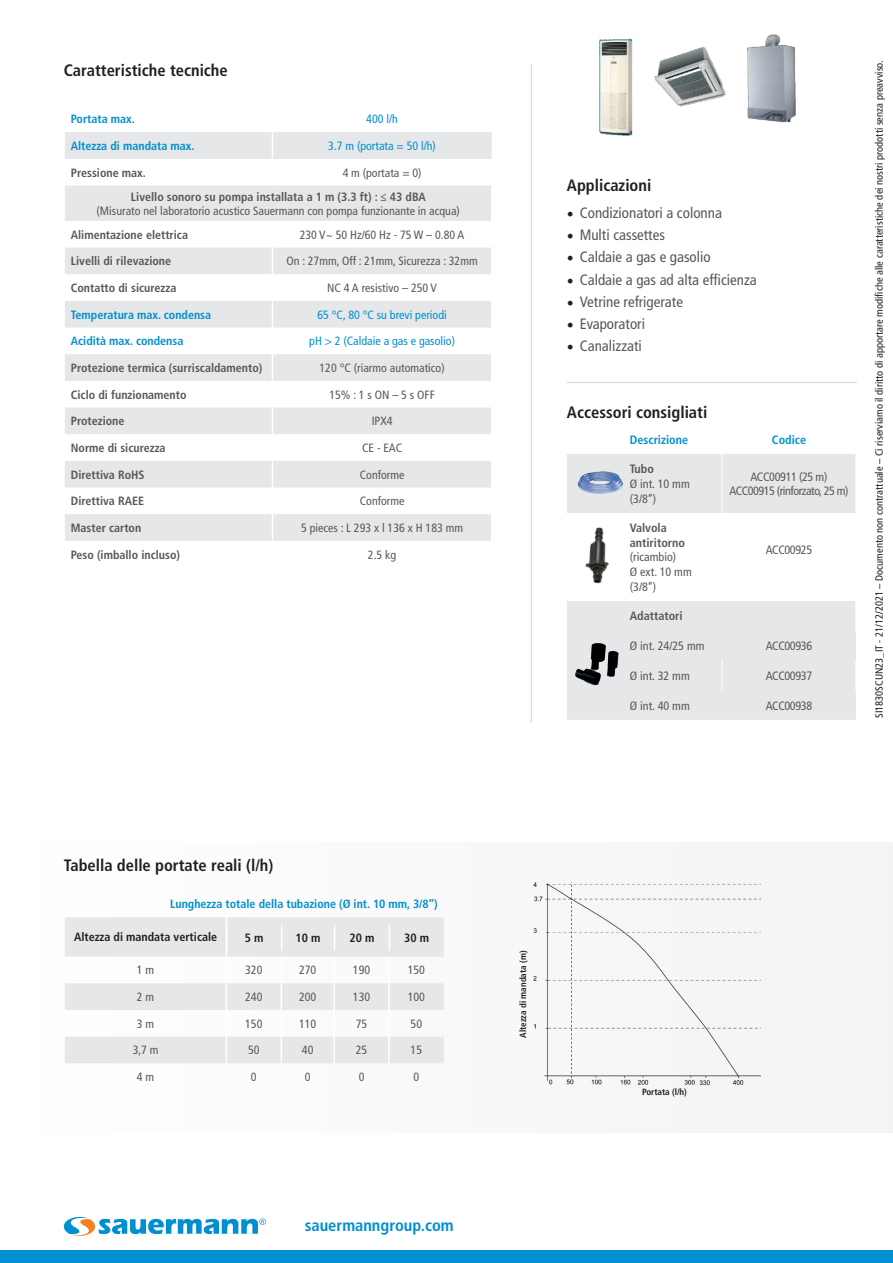
<style>
.page{position:relative;width:893px;height:1263px;background:#fff}
.page>*{position:absolute;margin:0;border:0;box-sizing:border-box;transform-origin:0 0}
.t1{font:700 condensed 16.5px "Frutiger LT Std";color:#231f20}
.t2{font:700 condensed 16.5px "Frutiger LT Std";color:#008fd0}
.t3{font:condensed 15px "Frutiger LT Std";color:#57585a}
.t4{font:condensed 12.15px/14.5px "Frutiger LT Std";letter-spacing:-.03em;color:#57585a}
.t5{font:700 condensed 12.15px/14.5px "Frutiger LT Std";color:#57585a}
.t6{font:700 condensed 12.15px "Frutiger LT Std";color:#008fd0}
.t7{font:condensed 12px/14.4px "Frutiger LT Std";color:#57585a;text-align:center}
.t8{font:700 condensed 12px "Frutiger LT Std";color:#57585a}
.t9{font:700 condensed 12px "Frutiger LT Std";color:#008fd0}
.t10{font:condensed 12px "Frutiger LT Std";color:#008fd0}
.t11{font:700 condensed 12px "Frutiger LT Std";color:#231f20}
.t12{font:condensed 10.5px "Frutiger LT Std";color:#231f20}
.t13{font:700 condensed 9px "Frutiger LT Std";color:#231f20}
.s1{font-weight:700}
.s2{font-family:"Minion Pro";font-stretch:normal;font-size:18px;color:#231f20}
.s3{font-weight:400}
</style>
<div class="page">
<div style="left:0;top:842px;width:893px;height:290px;background:#f9f9f9"></div>
<div style="left:0;top:1251px;width:893px;height:12px;background:#008fd0"></div>
<svg style="left:567px;top:454px;width:289px;height:266px;fill:#e6e7e9"></svg>
<hr style="left:721px;top:454px;width:2px;height:59px;background:#fff">
<hr style="left:855px;top:454px;width:1px;height:59px;background:#fff">
<hr style="left:721px;top:513px;width:2px;height:88px;background:#fff">
<hr style="left:855px;top:513px;width:1px;height:88px;background:#fff">
<hr style="left:855px;top:601px;width:1px;height:30px;background:#fff">
<hr style="left:721px;top:660px;width:2px;height:30px;background:#fff">
<hr style="left:855px;top:660px;width:1px;height:30px;background:#fff">
<img style="left:574px;top:468px;width:52px;height:31px">
<svg style="left:64px;top:1217px;width:202px;height:19px"></svg>
<hr style="left:531px;top:64px;width:1px;height:659px;background:#d1d2d4">
<hr style="left:567px;top:382px;width:290px;height:1px;background:#d1d2d4">
<svg style="left:65px;top:132px;width:427px;height:409px;fill:#e6e7e9"></svg>
<svg style="left:272px;top:132px;width:1px;height:54px"></svg>
<hr style="left:491px;top:186px;width:1px;height:35px;background:#fff">
<svg style="left:272px;top:221px;width:1px;height:320px"></svg>
<svg style="left:491px;top:221px;width:1px;height:320px"></svg>
<svg style="left:65px;top:917px;width:379px;height:146px;fill:#e6e7e9"></svg>
<hr style="left:226px;top:917px;width:1px;height:40px;background:#fff">
<hr style="left:280px;top:957px;width:2px;height:26px;background:#fff">
<hr style="left:333px;top:957px;width:2px;height:26px;background:#fff">
<hr style="left:388px;top:957px;width:2px;height:26px;background:#fff">
<hr style="left:280px;top:983px;width:2px;height:27px;background:#fff">
<hr style="left:333px;top:983px;width:2px;height:27px;background:#fff">
<hr style="left:388px;top:983px;width:2px;height:27px;background:#fff">
<hr style="left:280px;top:1010px;width:2px;height:26px;background:#fff">
<hr style="left:333px;top:1010px;width:2px;height:26px;background:#fff">
<hr style="left:388px;top:1010px;width:2px;height:26px;background:#fff">
<svg style="left:226px;top:957px;width:1px;height:106px"></svg>
<hr style="left:280px;top:1036px;width:2px;height:27px;background:#fff">
<hr style="left:333px;top:1036px;width:2px;height:27px;background:#fff">
<hr style="left:388px;top:1036px;width:2px;height:27px;background:#fff">
<hr style="left:226px;top:925px;width:2px;height:26px;background:#fff">
<svg style="left:281px;top:925px;width:1px;height:26px"></svg>
<svg style="left:334px;top:925px;width:1px;height:26px"></svg>
<svg style="left:389px;top:925px;width:1px;height:26px"></svg>
<img style="left:570px;top:638px;width:49px;height:51px">
<img style="left:576px;top:519px;width:43px;height:73px">
<img style="left:599px;top:35px;width:197px;height:100px">
<img style="left:521px;top:882px;width:239px;height:204px">
<p class="t1" style="left:64px;top:61px;width:166px">Caratteristiche tecniche</p>
<p class="t9" style="left:71px;top:112px;width:66px">Portata max.</p>
<p class="t10" style="left:366px;top:112px;width:33px">400 l/h</p>
<p class="t9" style="left:71px;top:139px;width:125px">Altezza di mandata max.</p>
<p class="t10" style="left:328px;top:139px;width:109px">3.7 m (portata = 50 l/h)</p>
<p class="t8" style="left:71px;top:165px;width:77px">Pressione max.</p>
<p class="t7" style="left:343px;top:165px;width:80px">4 m (portata = 0)</p>
<p class="t7" style="left:97px;top:189px;width:365px"><span class="s1">Livello sonoro su pompa installata a 1 m (3.3 ft) : ≤ 43 dBA<br></span>(Misurato nel laboratorio acustico Sauermann con pompa funzionante in acqua)</p>
<p class="t8" style="left:71px;top:227px;width:119px">Alimentazione elettrica</p>
<p class="t7" style="left:300px;top:227px;width:166px">230 V~ 50 Hz/60 Hz - 75 W – 0.80 A</p>
<p class="t8" style="left:71px;top:254px;width:102px">Livelli di rilevazione</p>
<p class="t7" style="left:287px;top:254px;width:193px">On : 27mm, Off : 21mm, Sicurezza : 32mm</p>
<p class="t8" style="left:71px;top:281px;width:107px">Contatto di sicurezza</p>
<p class="t7" style="left:327px;top:281px;width:111px">NC 4 A resistivo – 250 V</p>
<p class="t9" style="left:71px;top:307px;width:142px">Temperatura max. condensa</p>
<p class="t10" style="left:317px;top:308px;width:131px">65 °C, 80 °C su brevi periodi</p>
<p class="t9" style="left:71px;top:334px;width:114px">Acidità max. condensa</p>
<p class="t10" style="left:309px;top:334px;width:147px">pH &gt; 2 (Caldaie a gas e gasolio)</p>
<p class="t8" style="left:71px;top:361px;width:193px">Protezione termica (surriscaldamento)</p>
<p class="t7" style="left:319px;top:361px;width:127px">120 °C (riarmo automatico)</p>
<p class="t8" style="left:71px;top:387px;width:117px">Ciclo di funzionamento</p>
<p class="t7" style="left:329px;top:387px;width:107px">15% : 1 s ON – 5 s OFF</p>
<p class="t8" style="left:71px;top:414px;width:55px">Protezione</p>
<p class="t7" style="left:372px;top:414px;width:22px">IPX4</p>
<p class="t8" style="left:71px;top:441px;width:96px">Norme di sicurezza</p>
<p class="t7" style="left:362px;top:441px;width:41px">CE - EAC</p>
<p class="t8" style="left:71px;top:467px;width:75px">Direttiva RoHS</p>
<p class="t7" style="left:360px;top:467px;width:46px">Conforme</p>
<p class="t8" style="left:71px;top:494px;width:75px">Direttiva RAEE</p>
<p class="t7" style="left:360px;top:494px;width:46px">Conforme</p>
<p class="t8" style="left:71px;top:521px;width:72px">Master carton</p>
<p class="t7" style="left:301px;top:521px;width:163px">5 pieces : L 293 x l 136 x H 183 mm</p>
<p class="t8" style="left:71px;top:547px;width:111px">Peso (imballo incluso)</p>
<p class="t7" style="left:368px;top:547px;width:30px">2.5 kg</p>
<p class="t1" style="left:567px;top:175px;width:86px">Applicazioni</p>
<p class="t3" style="left:567px;top:204px;width:157px"><span class="s2">•</span> Condizionatori a colonna</p>
<p class="t3" style="left:567px;top:226px;width:99px"><span class="s2">•</span> Multi cassettes</p>
<p class="t3" style="left:567px;top:248px;width:145px"><span class="s2">•</span> Caldaie a gas e gasolio</p>
<p class="t3" style="left:567px;top:271px;width:191px"><span class="s2">•</span> Caldaie a gas ad alta efficienza</p>
<p class="t3" style="left:567px;top:293px;width:118px"><span class="s2">•</span> Vetrine refrigerate</p>
<p class="t3" style="left:567px;top:315px;width:80px"><span class="s2">•</span> Evaporatori</p>
<p class="t3" style="left:567px;top:337px;width:76px"><span class="s2">•</span> Canalizzati</p>
<p class="t1" style="left:567px;top:403px;width:142px">Accessori consigliati</p>
<p class="t6" style="left:630px;top:432px;width:60px">Descrizione</p>
<p class="t6" style="left:772px;top:432px;width:36px">Codice</p>
<p class="t4" style="left:630px;top:462px;width:61px"><span class="s1">Tubo<br></span>Ø int. 10 mm (3/8’’)</p>
<p class="t4" style="left:729px;top:469px;width:120px;text-align:center">ACC00911 (25 m)<br>ACC00915 (rinforzato, 25 m)</p>
<p class="t5" style="left:630px;top:521px;width:57px">Valvola antiritorno <span class="s3">(ricambio)</span></p>
<p class="t4" style="left:630px;top:565px;width:63px">Ø ext. 10 mm (3/8’’)</p>
<p class="t4" style="left:766px;top:543px;width:48px">ACC00925</p>
<p class="t5" style="left:630px;top:609px;width:54px">Adattatori</p>
<p class="t4" style="left:630px;top:639px;width:76px">Ø int. 24/25 mm</p>
<p class="t4" style="left:766px;top:639px;width:48px">ACC00936</p>
<p class="t4" style="left:630px;top:668px;width:61px">Ø int. 32 mm</p>
<p class="t4" style="left:766px;top:668px;width:48px">ACC00937</p>
<p class="t4" style="left:630px;top:698px;width:61px">Ø int. 40 mm</p>
<p class="t4" style="left:766px;top:698px;width:48px">ACC00938</p>
<p class="t12" style="left:873px;top:718px;width:659px;rotate:-90deg">SI1830SCUN23_IT - 21/12/2021 – Documento non contrattuale – Ci riserviamo il diritto di apportare modifiche alle caratteristiche dei nostri prodotti senza preavviso.</p>
<p class="t1" style="left:64px;top:855px;width:211px">Tabella delle portate reali (l/h)</p>
<p class="t9" style="left:170px;top:897px;width:269px">Lunghezza totale della tubazione (Ø int. 10 mm, 3/8’’)</p>
<p class="t11" style="left:74px;top:930px;width:145px">Altezza di mandata verticale</p>
<p class="t11" style="left:245px;top:930px;width:20px">5 m</p>
<p class="t11" style="left:296px;top:930px;width:26px">10 m</p>
<p class="t11" style="left:349px;top:930px;width:26px">20 m</p>
<p class="t11" style="left:404px;top:930px;width:26px">30 m</p>
<p class="t7" style="left:137px;top:963px;width:19px">1 m</p>
<p class="t7" style="left:245px;top:963px;width:19px">320</p>
<p class="t7" style="left:299px;top:963px;width:19px">270</p>
<p class="t7" style="left:353px;top:963px;width:19px">190</p>
<p class="t7" style="left:408px;top:963px;width:19px">150</p>
<p class="t7" style="left:137px;top:990px;width:19px">2 m</p>
<p class="t7" style="left:245px;top:990px;width:19px">240</p>
<p class="t7" style="left:299px;top:990px;width:19px">200</p>
<p class="t7" style="left:353px;top:990px;width:19px">130</p>
<p class="t7" style="left:408px;top:990px;width:19px">100</p>
<p class="t7" style="left:137px;top:1016px;width:19px">3 m</p>
<p class="t7" style="left:245px;top:1016px;width:19px">150</p>
<p class="t7" style="left:299px;top:1016px;width:19px">110</p>
<p class="t7" style="left:356px;top:1016px;width:13px">75</p>
<p class="t7" style="left:411px;top:1016px;width:13px">50</p>
<p class="t7" style="left:133px;top:1043px;width:27px">3,7 m</p>
<p class="t7" style="left:248px;top:1043px;width:13px">50</p>
<p class="t7" style="left:302px;top:1043px;width:13px">40</p>
<p class="t7" style="left:356px;top:1043px;width:13px">25</p>
<p class="t7" style="left:411px;top:1043px;width:13px">15</p>
<p class="t7" style="left:137px;top:1070px;width:19px">4 m</p>
<p class="t7" style="left:251px;top:1070px;width:7px">0</p>
<p class="t7" style="left:305px;top:1070px;width:7px">0</p>
<p class="t7" style="left:359px;top:1070px;width:7px">0</p>
<p class="t7" style="left:413px;top:1070px;width:7px">0</p>
<p class="t2" style="left:305px;top:1215px;width:150px">sauermanngroup.com</p>
<p class="t13" style="left:518px;top:1038px;width:89px;rotate:-90deg">Altezza di mandata (m)</p>
<p class="t13" style="left:642px;top:1086px;width:46px">Portata (l/h)</p>
</div>
